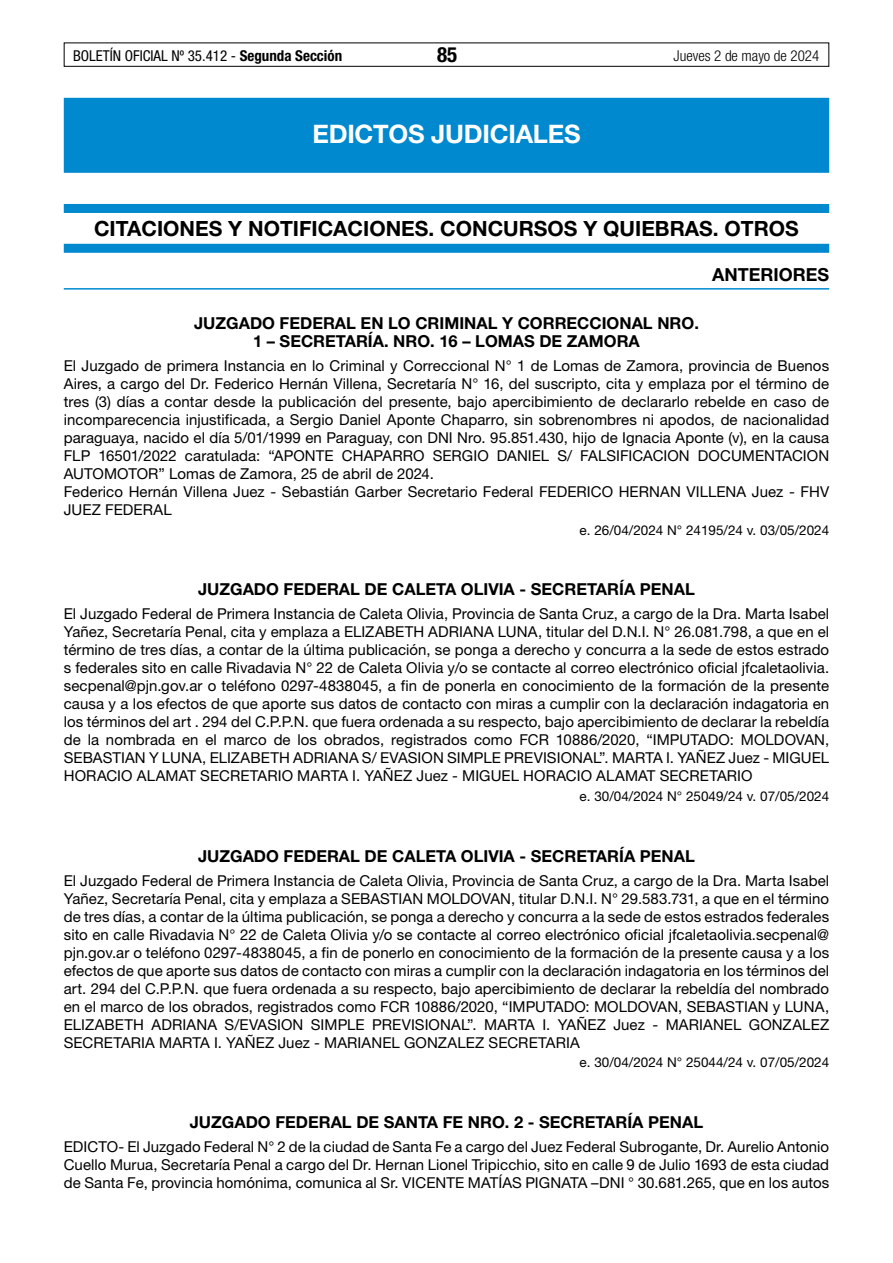
<style>
.page{position:relative;width:893px;height:1263px;background:#fff}
.page>*{position:absolute;margin:0;border:0;box-sizing:border-box;transform-origin:0 0}
.t1{font:700 25.5px "Helvetica Neue LT Std";letter-spacing:-.01em;color:#fff}
.t2{font:700 21px "Helvetica Neue LT Std";color:#000}
.t3{font:700 condensed 21px "Helvetica Neue LT Std";color:#000}
.t4{font:700 18px "Helvetica Neue LT Std";color:#000}
.t5{font:700 16.5px/18px "Helvetica Neue LT Std";color:#000;text-align:center}
.t6{font:15px/18px "Helvetica Neue LT Std";letter-spacing:.005em;color:#000;text-align:justify}
.t7{font:condensed 15px "Helvetica Neue LT Std";color:#000}
.t8{font:300 condensed 15px "Helvetica Neue LT Std";color:#000}
.t9{font:13.5px "Helvetica Neue LT Std";color:#000}
.s1{font-weight:700}
</style>
<div class="page">
<div style="left:64px;top:43px;width:765px;height:24px;border:1px solid #000"></div>
<div style="left:64px;top:98px;width:765px;height:75px;background:#0089cf"></div>
<div style="left:64px;top:204px;width:765px;height:9px;background:#0089cf"></div>
<div style="left:64px;top:244px;width:765px;height:9px;background:#0089cf"></div>
<hr style="left:64px;top:288px;width:765px;height:2px;background:#0089cf">
<p class="t7" style="left:73px;top:47px;width:271px">BOLETÍN OFICIAL Nº 35.412 - <span class="s1">Segunda Sección</span></p>
<h2 class="t3" style="left:437px;top:42px;width:22px">85</h2>
<p class="t8" style="left:674px;top:47px;width:147px">Jueves 2 de mayo de 2024</p>
<h1 class="t1" style="left:312px;top:118px;width:270px">EDICTOS JUDICIALES</h1>
<h2 class="t2" style="left:94px;top:216px;width:706px">CITACIONES Y NOTIFICACIONES. CONCURSOS Y QUIEBRAS. OTROS</h2>
<p class="t4" style="left:712px;top:263px;width:118px">ANTERIORES</p>
<p class="t5" style="left:194px;top:313px;width:506px">JUZGADO FEDERAL EN LO CRIMINAL Y CORRECCIONAL NRO.<br>1 – SECRETARÍA. NRO. 16 – LOMAS DE ZAMORA</p>
<p class="t6" style="left:64px;top:356px;width:767px;text-align:left">El Juzgado de primera Instancia en lo Criminal y Correccional N° 1 de Lomas de Zamora, provincia de Buenos Aires, a cargo del Dr. Federico Hernán Villena, Secretaría N° 16, del suscripto, cita y emplaza por el término de tres (3) días a contar desde la publicación del presente, bajo apercibimiento de declararlo rebelde en caso de incomparecencia injustificada, a Sergio Daniel Aponte Chaparro, sin sobrenombres ni apodos, de nacionalidad paraguaya, nacido el día 5/01/1999 en Paraguay, con DNI Nro. 95.851.430, hijo de Ignacia Aponte (v), en la causa FLP 16501/2022 caratulada: “APONTE CHAPARRO SERGIO DANIEL S/ FALSIFICACION DOCUMENTACION AUTOMOTOR” Lomas de Zamora, 25 de abril de 2024.<br>Federico Hernán Villena Juez - Sebastián Garber Secretario Federal FEDERICO HERNAN VILLENA Juez - FHV JUEZ FEDERAL</p>
<p class="t9" style="left:580px;top:522px;width:251px">e. 26/04/2024 N° 24195/24 v. 03/05/2024</p>
<p class="t5" style="left:198px;top:580px;width:498px">JUZGADO FEDERAL DE CALETA OLIVIA - SECRETARÍA PENAL</p>
<p class="t6" style="left:64px;top:605px;width:767px">El Juzgado Federal de Primera Instancia de Caleta Olivia, Provincia de Santa Cruz, a cargo de la Dra. Marta Isabel Yañez, Secretaría Penal, cita y emplaza a ELIZABETH ADRIANA LUNA, titular del D.N.I. N° 26.081.798, a que en el término de tres días, a contar de la última publicación, se ponga a derecho y concurra a la sede de estos estrado s federales sito en calle Rivadavia N° 22 de Caleta Olivia y/o se contacte al correo electrónico oficial jfcaletaolivia. secpenal@pjn.gov.ar o teléfono 0297-4838045, a fin de ponerla en conocimiento de la formación de la presente causa y a los efectos de que aporte sus datos de contacto con miras a cumplir con la declaración indagatoria en los términos del art . 294 del C.P.P.N. que fuera ordenada a su respecto, bajo apercibimiento de declarar la rebeldía de la nombrada en el marco de los obrados, registrados como FCR 10886/2020, “IMPUTADO: MOLDOVAN, SEBASTIAN Y LUNA, ELIZABETH ADRIANA S/ EVASION SIMPLE PREVISIONAL”. MARTA I. YAÑEZ Juez - MIGUEL HORACIO ALAMAT SECRETARIO MARTA I. YAÑEZ Juez - MIGUEL HORACIO ALAMAT SECRETARIO</p>
<p class="t9" style="left:580px;top:788px;width:251px">e. 30/04/2024 N° 25049/24 v. 07/05/2024</p>
<p class="t5" style="left:198px;top:846px;width:498px">JUZGADO FEDERAL DE CALETA OLIVIA - SECRETARÍA PENAL</p>
<p class="t6" style="left:64px;top:871px;width:767px">El Juzgado Federal de Primera Instancia de Caleta Olivia, Provincia de Santa Cruz, a cargo de la Dra. Marta Isabel Yañez, Secretaría Penal, cita y emplaza a SEBASTIAN MOLDOVAN, titular D.N.I. N° 29.583.731, a que en el término de tres días, a contar de la última publicación, se ponga a derecho y concurra a la sede de estos estrados federales sito en calle Rivadavia N° 22 de Caleta Olivia y/o se contacte al correo electrónico oficial jfcaletaolivia.secpenal@ pjn.gov.ar o teléfono 0297-4838045, a fin de ponerlo en conocimiento de la formación de la presente causa y a los efectos de que aporte sus datos de contacto con miras a cumplir con la declaración indagatoria en los términos del art. 294 del C.P.P.N. que fuera ordenada a su respecto, bajo apercibimiento de declarar la rebeldía del nombrado en el marco de los obrados, registrados como FCR 10886/2020, “IMPUTADO: MOLDOVAN, SEBASTIAN y LUNA, ELIZABETH ADRIANA S/EVASION SIMPLE PREVISIONAL”. MARTA I. YAÑEZ Juez - MARIANEL GONZALEZ SECRETARIA MARTA I. YAÑEZ Juez - MARIANEL GONZALEZ SECRETARIA</p>
<p class="t9" style="left:580px;top:1054px;width:251px">e. 30/04/2024 N° 25044/24 v. 07/05/2024</p>
<p class="t5" style="left:190px;top:1113px;width:515px">JUZGADO FEDERAL DE SANTA FE NRO. 2 - SECRETARÍA PENAL</p>
<p class="t6" style="left:64px;top:1138px;width:767px">EDICTO- El Juzgado Federal N° 2 de la ciudad de Santa Fe a cargo del Juez Federal Subrogante, Dr. Aurelio Antonio Cuello Murua, Secretaría Penal a cargo del Dr. Hernan Lionel Tripicchio, sito en calle 9 de Julio 1693 de esta ciudad de Santa Fe, provincia homónima, comunica al Sr. VICENTE MATÍAS PIGNATA –DNI ° 30.681.265, que en los autos</p>
</div>
